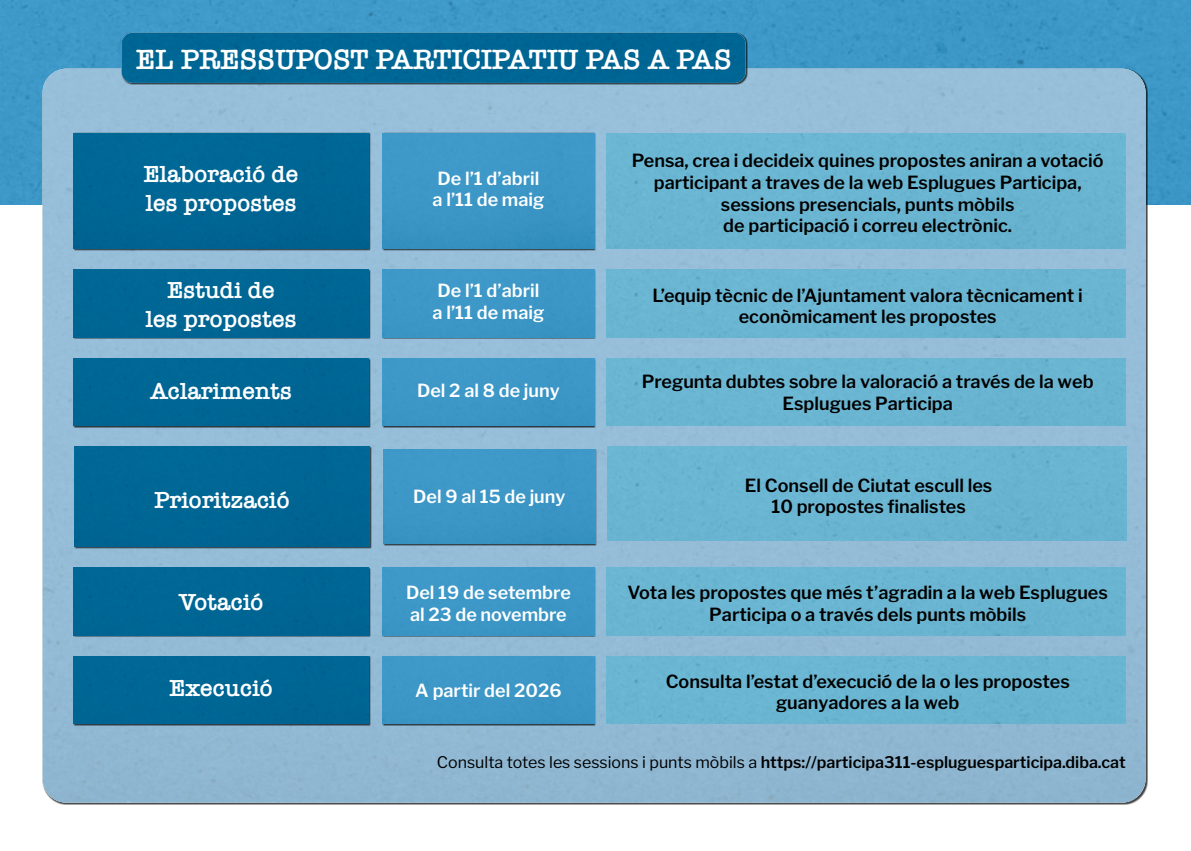
<style>
.page{position:relative;width:1191px;height:851px;background:#fff}
.page>*{position:absolute;margin:0;border:0;box-sizing:border-box;transform-origin:0 0}
.t1{font:600 28.8px "American Typewriter";color:#fff}
.t2{font:600 24px "American Typewriter";color:#fff}
.t3{font:600 18px/21.6px "Libre Franklin";color:#000;text-align:center}
.t4{font:600 18px/21.6px "Libre Franklin";color:#fff}
.t5{font:600 16px "Libre Franklin";color:#000}
.s1{font-weight:400}
</style>
<div class="page">
<div style="left:0;top:0;width:1191px;height:204px;background:#3d98c7"></div>
<div style="left:43px;top:69px;width:1102px;height:733px;background:#95bdd7"></div>
<div style="left:121px;top:32px;width:626px;height:53px;background:#000;opacity:.75"></div>
<div style="left:121px;top:33px;width:624px;height:50px;background:#006694"></div>
<div style="left:73px;top:133px;width:298px;height:118px;background:#3c4d57"></div>
<div style="left:74px;top:133px;width:295px;height:116px;background:#006694"></div>
<div style="left:607px;top:133px;width:518px;height:116px;background:#6ab6d2"></div>
<div style="left:382px;top:133px;width:214px;height:118px;background:#000;opacity:.75"></div>
<img style="left:383px;top:133px;width:211px;height:116px">
<div style="left:73px;top:269px;width:298px;height:70px;background:#000;opacity:.75"></div>
<div style="left:74px;top:270px;width:295px;height:67px;background:#006694"></div>
<div style="left:607px;top:270px;width:518px;height:67px;background:#6ab6d2"></div>
<div style="left:382px;top:269px;width:214px;height:70px;background:#3c97c7"></div>
<div style="left:73px;top:358px;width:298px;height:69px;background:#3a4953"></div>
<div style="left:74px;top:358px;width:295px;height:68px;background:#006694"></div>
<div style="left:607px;top:358px;width:518px;height:68px;background:#6ab6d2"></div>
<div style="left:382px;top:358px;width:214px;height:69px;background:#3c97c7"></div>
<div style="left:74px;top:446px;width:298px;height:102px;background:#000;opacity:.75"></div>
<div style="left:75px;top:447px;width:294px;height:99px;background:#006694"></div>
<div style="left:608px;top:447px;width:518px;height:94px;background:#6ab6d2"></div>
<div style="left:383px;top:449px;width:214px;height:96px;background:#3c97c7"></div>
<div style="left:73px;top:567px;width:298px;height:70px;background:#000;opacity:.75"></div>
<div style="left:74px;top:567px;width:295px;height:68px;background:#006694"></div>
<div style="left:607px;top:567px;width:518px;height:68px;background:#6ab6d2"></div>
<div style="left:382px;top:567px;width:214px;height:70px;background:#3c97c7"></div>
<div style="left:73px;top:655px;width:298px;height:70px;background:#000;opacity:.75"></div>
<div style="left:74px;top:656px;width:295px;height:67px;background:#006694"></div>
<div style="left:607px;top:656px;width:518px;height:67px;background:#6ab6d2"></div>
<div style="left:382px;top:655px;width:214px;height:70px;background:#3c97c7"></div>
<p class="t1" style="left:136px;top:37px;width:597px">EL PRESSUPOST PARTICIPATIU PAS A PAS</p>
<p class="t2" style="left:144px;top:156px;width:156px">Elaboració de</p>
<p class="t2" style="left:146px;top:184px;width:152px">les propostes</p>
<p class="t2" style="left:167px;top:271px;width:109px">Estudi de</p>
<p class="t2" style="left:146px;top:300px;width:152px">les propostes</p>
<p class="t4" style="left:432px;top:167px;width:113px">De l’1 d’abril a l’11 de maig</p>
<p class="t4" style="left:437px;top:280px;width:103px">De l’1 d’abril</p>
<p class="t4" style="left:432px;top:301px;width:113px">a l’11 de maig</p>
<p class="t2" style="left:150px;top:372px;width:143px">Aclariments</p>
<p class="t4" style="left:417px;top:379px;width:144px">Del 2 al 8 de juny</p>
<p class="t2" style="left:154px;top:481px;width:137px">Priorització</p>
<p class="t4" style="left:413px;top:486px;width:154px">Del 9 al 15 de juny</p>
<p class="t2" style="left:179px;top:583px;width:86px">Votació</p>
<p class="t4" style="left:406px;top:582px;width:166px">Del 19 de setembre</p>
<p class="t4" style="left:410px;top:603px;width:158px">al 23 de novembre</p>
<p class="t2" style="left:169px;top:669px;width:105px">Execució</p>
<p class="t4" style="left:415px;top:679px;width:148px">A partir del 2026</p>
<p class="t3" style="left:632px;top:150px;width:473px">Pensa, crea i decideix quines propostes aniran a votació participant a traves de la web Esplugues Participa, sessions presencials, punts mòbils</p>
<p class="t3" style="left:723px;top:215px;width:290px">de participació i correu electrònic.</p>
<p class="t3" style="left:652px;top:284px;width:432px">L’equip tècnic de l’Ajuntament valora tècnicament i econòmicament les propostes</p>
<p class="t3" style="left:642px;top:371px;width:453px">Pregunta dubtes sobre la valoració a través de la web<br>Esplugues Participa</p>
<p class="t3" style="left:745px;top:474px;width:249px">El Consell de Ciutat escull les<br>10 propostes finalistes</p>
<p class="t3" style="left:627px;top:582px;width:482px">Vota les propostes que més t’agradin a la web Esplugues<br>Participa o a través dels punts mòbils</p>
<p class="t3" style="left:665px;top:670px;width:405px">Consulta l’estat d’execució de la o les propostes guanyadores a la web</p>
<p class="t5" style="left:437px;top:752px;width:690px"><span class="s1">Consulta totes les sessions i punts mòbils a</span> https://participa311-espluguesparticipa.diba.cat</p>
</div>
